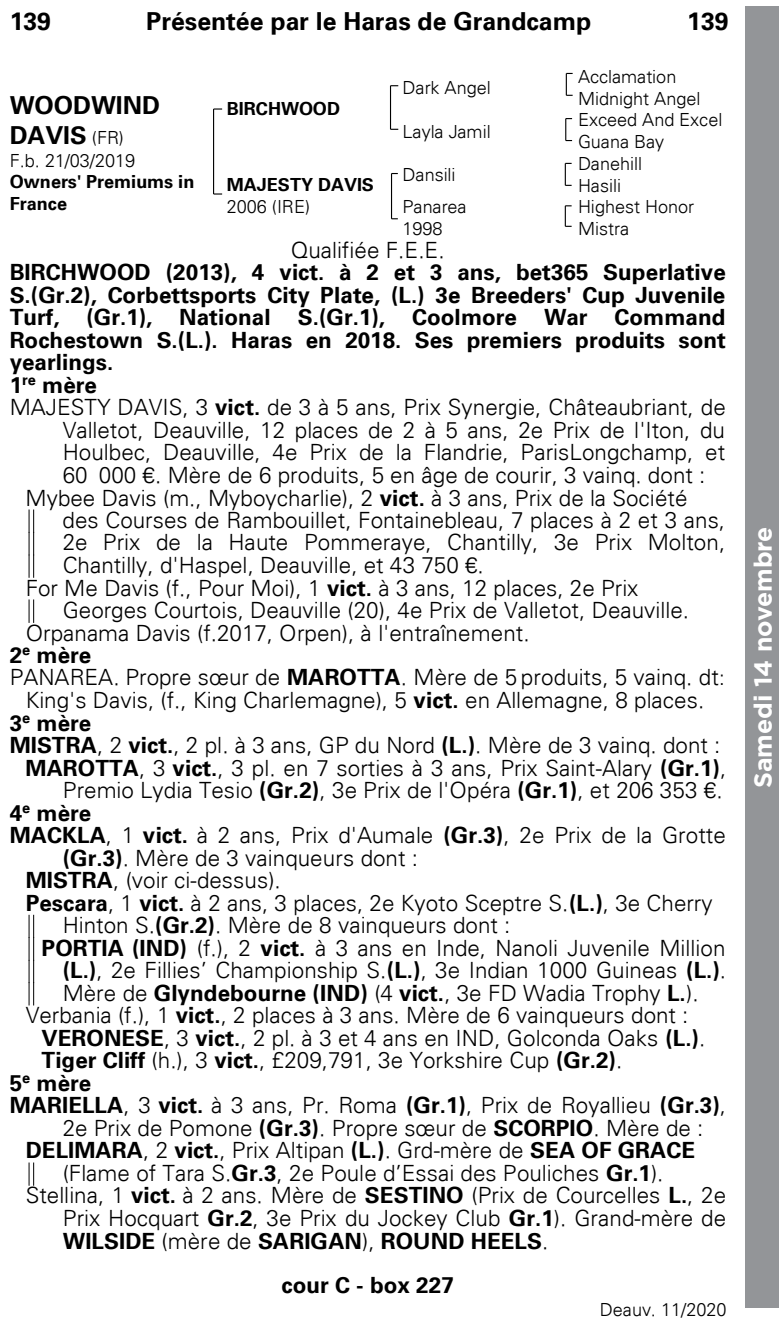
<style>
.page{position:relative;width:779px;height:1321px;background:#fff}
.page>*{position:absolute;margin:0;border:0;box-sizing:border-box;transform-origin:0 0}
.t1{font:700 24.75px/29.5px "Univers 65";color:#000}
.t2{font:700 24.75px "Gotham";color:#fff}
.t3{font:300 22.5px/22.5px "Univers 45";color:#000;text-align:center}
.t4{font:700 22.5px/22.5px "Univers 65";color:#000}
.t5{font:300 18px/21.8px "Univers 45";letter-spacing:-.005em;color:#000}
.t6{font:700 18px/21.4px "Univers 65";color:#000}
.s1{font-family:"Univers 45";font-weight:300;font-size:18px}
.s2{font-family:"Univers 65";font-weight:700}
.s3{font-size:20.25px}
.s4{font-family:"Univers 45";font-weight:300}
</style>
<div class="page">
<div style="left:745px;top:6px;width:33px;height:1301px;background:#939598"></div>
<svg style="left:29px;top:510px;width:5px;height:67px"></svg>
<svg style="left:29px;top:600px;width:5px;height:22px"></svg>
<svg style="left:29px;top:915px;width:5px;height:89px"></svg>
<svg style="left:29px;top:1162px;width:5px;height:23px"></svg>
<svg style="left:213px;top:108px;width:9px;height:2px"></svg>
<hr style="left:213px;top:109px;width:1px;height:85px;background:#000">
<hr style="left:390px;top:86px;width:1px;height:43px;background:#000">
<hr style="left:391px;top:173px;width:1px;height:46px;background:#000">
<svg style="left:564px;top:205px;width:7px;height:22px"></svg>
<svg style="left:565px;top:118px;width:6px;height:23px"></svg>
<svg style="left:564px;top:163px;width:7px;height:23px"></svg>
<svg style="left:565px;top:73px;width:7px;height:23px"></svg>
<p class="t1" style="left:10px;top:7px;width:43px">139</p>
<p class="t1" style="left:146px;top:7px;width:446px">Présentée par le Haras de Grandcamp</p>
<p class="t1" style="left:686px;top:7px;width:43px">139</p>
<p class="t5" style="left:402px;top:77px;width:90px">Dark Angel</p>
<p class="t5" style="left:577px;top:66px;width:124px">Acclamation<br>Midnight Angel</p>
<p class="t5" style="left:402px;top:120px;width:90px">Layla Jamil</p>
<p class="t5" style="left:577px;top:109px;width:146px">Exceed And Excel<br>Guana Bay</p>
<p class="t1" style="left:10px;top:91px;width:152px">WOODWIND<br>DAVIS <span class="s1">(FR)</span></p>
<p class="t5" style="left:10px;top:150px;width:127px">F.b. 21/03/2019</p>
<p class="t6" style="left:10px;top:171px;width:186px">Owners' Premiums in<br>France</p>
<p class="t6" style="left:227px;top:98px;width:115px">BIRCHWOOD</p>
<p class="t5" style="left:402px;top:164px;width:55px">Dansili</p>
<p class="t5" style="left:577px;top:153px;width:66px">Danehill<br>Hasili</p>
<p class="t5" style="left:402px;top:196px;width:66px">Panarea<br>1998</p>
<p class="t5" style="left:577px;top:196px;width:118px">Highest Honor<br>Mistra</p>
<p class="t3" style="left:291px;top:238px;width:155px">Qualifiée F.E.E.</p>
<p class="t4" style="left:10px;top:261px;width:717px">BIRCHWOOD (2013), 4 vict. à 2 et 3 ans, bet365 Superlative S.(Gr.2), Corbettsports City Plate, (L.) 3e Breeders' Cup Juvenile Turf, (Gr.1), National S.(Gr.1), Coolmore War Command Rochestown S.(L.). Haras en 2018. Ses premiers produits sont yearlings.<br>1<sup>re</sup> mère</p>
<p class="t3" style="left:10px;top:396px;width:717px">MAJESTY DAVIS, 3 <span class="s2">vict.</span> de 3 à 5 ans, Prix Synergie, Châteaubriant, de</p>
<p class="t3" style="left:63px;top:419px;width:663px">Valletot, Deauville, 12 places de 2 à 5 ans, 2e Prix de l'Iton, du</p>
<p class="t3" style="left:63px;top:441px;width:663px">Houlbec, Deauville, 4e Prix de la Flandrie, ParisLongchamp, et</p>
<p class="t3" style="left:63px;top:463px;width:644px">60 000 €. Mère de 6 produits, 5 en âge de courir, 3 vainq. dont :</p>
<p class="t3" style="left:26px;top:486px;width:663px">Mybee Davis (m., Myboycharlie), 2 <span class="s2">vict.</span> à 3 ans, Prix de la Société</p>
<p class="t3" style="left:63px;top:508px;width:663px">des Courses de Rambouillet, Fontainebleau, 7 places à 2 et 3 ans,</p>
<p class="t3" style="left:63px;top:531px;width:663px">2e Prix de la Haute Pommeraye, Chantilly, 3e Prix Molton,</p>
<p class="t3" style="left:63px;top:554px;width:422px">Chantilly, d'Haspel, Deauville, et 43 750 €.</p>
<p class="t3" style="left:26px;top:576px;width:614px">For Me Davis (f., Pour Moi), 1 <span class="s2">vict.</span> à 3 ans, 12 places, 2e Prix</p>
<p class="t3" style="left:63px;top:598px;width:627px">Georges Courtois, Deauville (20), 4e Prix de Valletot, Deauville.</p>
<p class="t3" style="left:26px;top:621px;width:505px">Orpanama Davis (f.2017, Orpen), à l'entraînement.</p>
<p class="t4" style="left:10px;top:644px;width:83px">2<sup>e</sup> mère</p>
<p class="t3" style="left:10px;top:666px;width:716px">PANAREA. Propre sœur de <span class="s2">MAROTTA</span>. Mère de 5 produits, 5 vainq. dt<span class="s3">:<br></span>King's Davis, (f., King Charlemagne), 5 <span class="s2">vict.</span> en Allemagne, 8 places.</p>
<p class="t4" style="left:10px;top:711px;width:83px">3<sup>e</sup> mère</p>
<p class="t3" style="left:10px;top:733px;width:717px;text-align:right"><span class="s2">MISTRA</span>, 2 <span class="s2">vict.</span>, 2 pl. à 3 ans, GP du Nord <span class="s2">(L.)</span>. Mère de 3 vainq. dont :<br><span class="s2">MAROTTA</span>, 3 <span class="s2">vict.</span>, 3 pl. en 7 sorties à 3 ans, Prix Saint-Alary <span class="s2">(Gr.1)</span>,<br>Premio Lydia Tesio <span class="s2">(Gr.2)</span>, 3e Prix de l'Opéra <span class="s2">(Gr.1)</span>, et 206 353 €.</p>
<p class="t4" style="left:10px;top:801px;width:83px">4<sup>e</sup> mère</p>
<p class="t3" style="left:10px;top:824px;width:717px"><span class="s2">MACKLA</span>, 1 <span class="s2">vict.</span> à 2 ans, Prix d'Aumale <span class="s2">(Gr.3)</span>, 2e Prix de la Grotte</p>
<p class="t3" style="left:63px;top:846px;width:356px"><span class="s2">(Gr.3)</span>. Mère de 3 vainqueurs dont :</p>
<p class="t3" style="left:26px;top:868px;width:256px"><span class="s2">MISTRA</span>, (voir ci-dessus).</p>
<p class="t3" style="left:26px;top:891px;width:688px"><span class="s2">Pescara</span>, 1 <span class="s2">vict.</span> à 2 ans, 3 places, 2e Kyoto Sceptre S.<span class="s2">(L.)</span>, 3e Cherry</p>
<p class="t3" style="left:63px;top:914px;width:449px">Hinton S.<span class="s2">(Gr.2)</span>. Mère de 8 vainqueurs dont :</p>
<p class="t3" style="left:42px;top:936px;width:685px"><span class="s2">PORTIA (IND)</span> (f.), 2 <span class="s2">vict.</span> à 3 ans en Inde, Nanoli Juvenile Million</p>
<p class="t3" style="left:63px;top:959px;width:664px"><span class="s2">(L.)</span>, 2e Fillies’ Championship S.<span class="s2">(L.)</span>, 3e Indian 1000 Guineas <span class="s2">(L.)</span>.</p>
<p class="t3" style="left:63px;top:981px;width:637px">Mère de <span class="s2">Glyndebourne (IND)</span> (4 <span class="s2">vict.</span>, 3e FD Wadia Trophy <span class="s2">L.</span>).</p>
<p class="t3" style="left:26px;top:1003px;width:664px">Verbania (f.), 1 <span class="s2">vict.</span>, 2 places à 3 ans. Mère de 6 vainqueurs dont :</p>
<p class="t3" style="left:42px;top:1026px;width:664px"><span class="s2">VERONESE</span>, 3 <span class="s2">vict.</span>, 2 pl. à 3 et 4 ans en IND, Golconda Oaks <span class="s2">(L.)</span>.</p>
<p class="t3" style="left:42px;top:1049px;width:582px"><span class="s2">Tiger Cliff</span> (h.), 3 <span class="s2">vict.</span>, £209,791, 3e Yorkshire Cup <span class="s2">(Gr.2)</span>.</p>
<p class="t4" style="left:10px;top:1071px;width:83px">5<sup>e</sup> mère</p>
<p class="t3" style="left:63px;top:1094px;width:664px;text-align:left;text-indent:-53px"><span class="s2">MARIELLA</span>, 3 <span class="s2">vict.</span> à 3 ans, Pr. Roma <span class="s2">(Gr.1)</span>, Prix de Royallieu <span class="s2">(Gr.3)</span>,<br>2e Prix de Pomone <span class="s2">(Gr.3)</span>. Propre sœur de <span class="s2">SCORPIO</span>. Mère de :</p>
<p class="t4" style="left:26px;top:1139px;width:670px">DELIMARA<span class="s4">, 2</span> vict.<span class="s4">, Prix Altipan</span> (L.)<span class="s4">. Grd-mère de</span> SEA OF GRACE</p>
<p class="t3" style="left:63px;top:1161px;width:602px">(Flame of Tara S.<span class="s2">Gr.3</span>, 2e Poule d’Essai des Pouliches <span class="s2">Gr.1</span>).</p>
<p class="t3" style="left:26px;top:1184px;width:701px">Stellina, 1 <span class="s2">vict.</span> à 2 ans. Mère de <span class="s2">SESTINO</span> (Prix de Courcelles <span class="s2">L.</span>, 2e</p>
<p class="t3" style="left:63px;top:1206px;width:664px">Prix Hocquart <span class="s2">Gr.2</span>, 3e Prix du Jockey Club <span class="s2">Gr.1</span>). Grand-mère de</p>
<p class="t4" style="left:281px;top:1218px;width:268px;line-height:44.8px;text-indent:-218px">WILSIDE <span class="s4">(mère de</span> SARIGAN<span class="s4">),</span> ROUND HEELS<span class="s4">. </span>cour C - box 227</p>
<p class="t5" style="left:599px;top:1298px;width:128px">Deauv. 11/2020</p>
<p class="t6" style="left:227px;top:174px;width:149px">MAJESTY DAVIS</p>
<p class="t5" style="left:227px;top:196px;width:85px">2006 (IRE)</p>
<p class="t2" style="left:746px;top:788px;width:263px;rotate:-90deg">Samedi 14 novembre</p>
</div>
